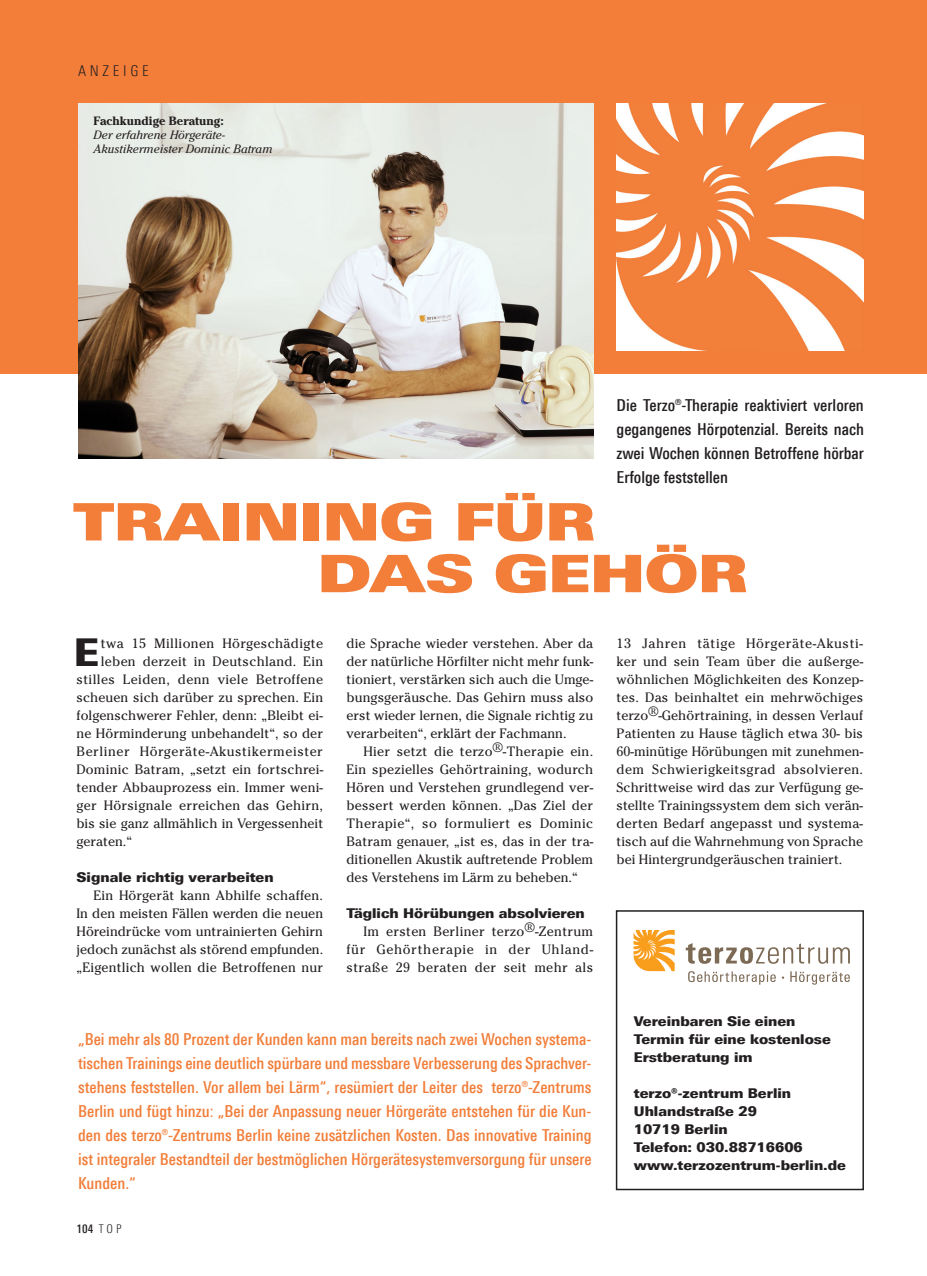
<style>
.page{position:relative;width:927px;height:1276px;background:#fff}
.page>*{position:absolute;margin:0;border:0;box-sizing:border-box;transform-origin:0 0}
.t1{font:51.75px/51.8px "Linotype Univers 940 Ex X Black";color:#f27e3a}
.t2{font:900 38.4px "Linotype Univers 830";color:#231f20}
.t3{font:500 16.5px/24px "Linotype Univers 520 Cn";color:#f27e3a;text-align:justify}
.t4{font:500 16.5px/24px "Linotype Univers 520 Cn";color:#231f20;text-align:justify}
.t5{font:300 15px "Linotype Univers 320 Cn";letter-spacing:.25em;color:#231f20}
.t6{font:13.5px/18px "Cheltenham Std";letter-spacing:.01em;color:#231f20;text-align:justify}
.t7{font:900 13.5px/18px "Linotype Univers 830";color:#231f20}
.t8{font:13.5px "Cheltenham Std";letter-spacing:.04em;color:#231f20}
.t9{font:italic 12px/14.2px "Cheltenham Std";color:#231f20}
.t10{font:700 12px "Cheltenham Std";color:#231f20}
.t11{font:500 12px "Linotype Univers 520 Cn";color:#231f20}
.s1{font-family:"Linotype Univers 320 Cn";font-weight:300}
</style>
<div class="page">
<div style="left:0;top:0;width:927px;height:374px;background:#f27e3a"></div>
<div style="left:616px;top:910px;width:248px;height:280px;border:2px solid #231f20"></div>
<img style="left:78px;top:103px;width:515px;height:356px">
<img style="left:617px;top:103px;width:247px;height:247px">
<svg style="left:686px;top:943px;width:164px;height:21px"></svg>
<svg style="left:634px;top:930px;width:41px;height:41px"></svg>
<svg style="left:688px;top:971px;width:162px;height:13px"></svg>
<p class="t5" style="left:78px;top:62px;width:72px">ANZEIGE</p>
<p class="t10" style="left:94px;top:113px;width:132px">Fachkundige Beratung:</p>
<p class="t9" style="left:94px;top:127px;width:180px">Der erfahrene Hörgeräte-<br>Akustikermeister Dominic Batram</p>
<p class="t4" style="left:617px;top:393px;width:249px">Die Terzo®-Therapie reaktiviert verloren gegangenes Hörpotenzial. Bereits nach zwei Wochen können Betroffene hörbar Erfolge feststellen</p>
<h1 class="t1" style="left:318px;top:496px;width:432px;text-indent:-244px">TRAINING FÜR<br>DAS GEHÖR</h1>
<h2 class="t2" style="left:74px;top:629px;width:27px">E</h2>
<p class="t6" style="left:101px;top:634px;width:224px">twa 15 Millionen Hörgeschädigte</p>
<p class="t6" style="left:101px;top:652px;width:224px">leben derzeit in Deutschland. Ein</p>
<p class="t6" style="left:77px;top:670px;width:248px">stilles Leiden, denn viele Betroffene</p>
<p class="t6" style="left:77px;top:688px;width:248px">scheuen sich darüber zu sprechen. Ein</p>
<p class="t6" style="left:77px;top:706px;width:248px">folgenschwerer Fehler, denn: „Bleibt ei-</p>
<p class="t6" style="left:77px;top:724px;width:248px">ne Hörminderung unbehandelt“, so der</p>
<p class="t8" style="left:77px;top:743px;width:248px">Berliner Hörgeräte-Akustikermeister</p>
<p class="t6" style="left:77px;top:760px;width:248px">Dominic Batram, „setzt ein fortschrei-</p>
<p class="t6" style="left:77px;top:778px;width:248px">tender Abbauprozess ein. Immer weni-</p>
<p class="t6" style="left:77px;top:796px;width:248px">ger Hörsignale erreichen das Gehirn,</p>
<p class="t6" style="left:77px;top:814px;width:248px">bis sie ganz allmählich in Vergessenheit</p>
<p class="t6" style="left:77px;top:832px;width:57px">geraten.“</p>
<p class="t7" style="left:77px;top:868px;width:199px">Signale richtig verarbeiten</p>
<p class="t6" style="left:77px;top:886px;width:248px;text-indent:17px">Ein Hörgerät kann Abhilfe schaffen.<br>In den meisten Fällen werden die neuen Höreindrücke vom untrainierten Gehirn jedoch zunächst als störend empfunden. „Eigentlich wollen die Betroffenen nur</p>
<p class="t6" style="left:347px;top:634px;width:248px">die Sprache wieder verstehen. Aber da der natürliche Hörfilter nicht mehr funk&shy;tioniert, verstärken sich auch die Umge&shy;bungsgeräusche. Das Gehirn muss also erst wieder lernen, die Signale richtig zu verarbeiten“, erklärt der Fachmann.</p>
<p class="t6" style="left:347px;top:742px;width:248px;text-indent:17px">Hier setzt die terzo®-Therapie ein.<br>Ein spezielles Gehörtraining, wodurch Hören und Verstehen grundlegend ver&shy;bessert werden können. „Das Ziel der Therapie“, so formuliert es Dominic Batram genauer, „ist es, das in der tra&shy;ditionellen Akustik auftretende Problem des Verstehens im Lärm zu beheben.“</p>
<p class="t7" style="left:347px;top:904px;width:240px">Täglich Hörübungen absolvieren</p>
<p class="t6" style="left:347px;top:922px;width:248px;text-indent:17px">Im ersten Berliner terzo®-Zentrum für Gehörtherapie in der Uhland&shy;straße 29 beraten der seit mehr als</p>
<p class="t3" style="left:78px;top:1026px;width:515px">„Bei mehr als 80 Prozent der Kunden kann man bereits nach zwei Wochen systema&shy;tischen Trainings eine deutlich spürbare und messbare Verbesserung des Sprachver&shy;stehens feststellen. Vor allem bei Lärm“, resümiert der Leiter des terzo®-Zentrums Berlin und fügt hinzu: „Bei der Anpassung neuer Hörgeräte entstehen für die Kun&shy;den des terzo®-Zentrums Berlin keine zusätzlichen Kosten. Das innovative Training ist integraler Bestandteil der bestmöglichen Hörgerätesystemversorgung für unsere Kunden.“</p>
<p class="t11" style="left:77px;top:1221px;width:47px">104 <span class="s1">TOP</span></p>
<p class="t6" style="left:617px;top:634px;width:248px">13 Jahren tätige Hörgeräte-Akusti&shy;ker und sein Team über die außerge&shy;wöhnlichen Möglichkeiten des Konzep&shy;tes. Das beinhaltet ein mehrwöchiges terzo®-Gehörtraining, in dessen Verlauf Patienten zu Hause täglich etwa 30- bis 60-minütige Hörübungen mit zunehmen&shy;dem Schwierigkeitsgrad absolvieren.<br>Schrittweise wird das zur Verfügung ge&shy;stellte Trainingssystem dem sich verän&shy;derten Bedarf angepasst und systema&shy;tisch auf die Wahrnehmung von Sprache bei Hintergrundgeräuschen trainiert.</p>
<p class="t7" style="left:634px;top:1012px;width:198px">Vereinbaren Sie einen<br>Termin für eine kostenlose<br>Erstberatung im</p>
<p class="t7" style="left:634px;top:1084px;width:214px">terzo®-zentrum Berlin<br>Uhlandstraße 29<br>10719 Berlin<br>Telefon: 030.88716606 www.terzozentrum-berlin.de</p>
</div>
